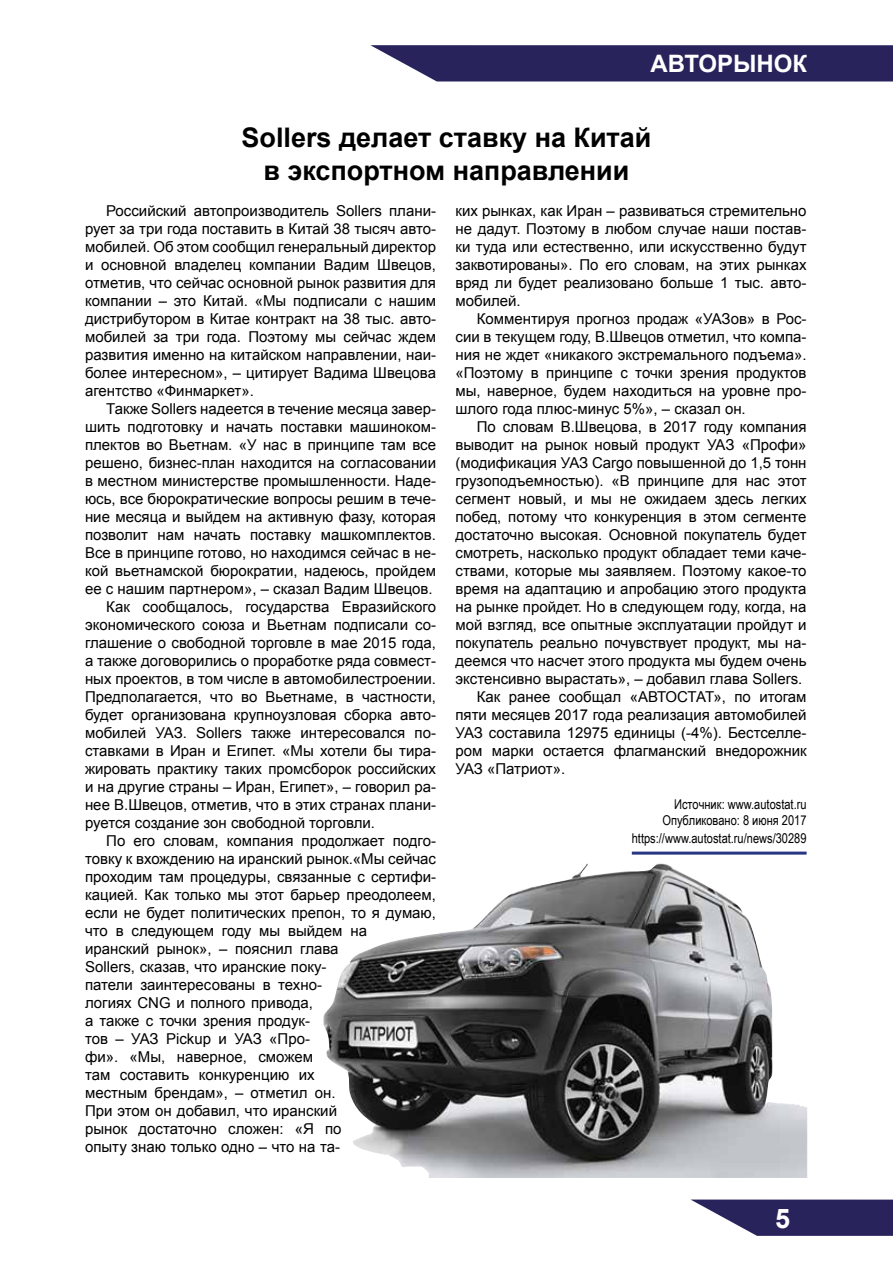
<style>
.page{position:relative;width:893px;height:1263px;background:#fff}
.page>*{position:absolute;margin:0;border:0;box-sizing:border-box;transform-origin:0 0}
.t1{font:700 27px/32.4px "Arial";color:#000;text-align:center}
.t2{font:700 27px "Arial";color:#fff}
.t3{font:700 24px "Arial";color:#fff}
.t4{font:15px/18px "Arial";color:#000;text-align:justify}
.t5{font:13.5px/16.5px "Arial Narrow";color:#000;text-align:right}
</style>
<div class="page">
<svg style="left:370px;top:45px;width:523px;height:36px;background:#373267"></svg>
<svg style="left:690px;top:1199px;width:203px;height:37px"></svg>
<hr style="left:632px;top:852px;width:175px;height:3px;background:#283583">
<img style="left:323px;top:864px;width:484px;height:314px">
<h2 class="t3" style="left:651px;top:48px;width:158px">АВТОРЫНОК</h2>
<h1 class="t1" style="left:242px;top:122px;width:411px">Sollers делает ставку на Китай в экспортном направлении</h1>
<p class="t4" style="left:85px;top:202px;width:353px;text-indent:21px">Российский автопроизводитель Sollers плани&shy;рует за три года поставить в Китай 38 тысяч авто&shy;мобилей. Об этом сообщил генеральный директор и основной владелец компании Вадим Швецов, отметив, что сейчас основной рынок развития для компании – это Китай. «Мы подписали с нашим дистрибутором в Китае контракт на 38 тыс. авто&shy;мобилей за три года. Поэтому мы сейчас ждем развития именно на китайском направлении, наи&shy;более интересном», – цитирует Вадима Швецова агентство «Финмаркет».</p>
<p class="t4" style="left:106px;top:400px;width:331px">Также Sollers надеется в течение месяца завер-</p>
<p class="t4" style="left:85px;top:418px;width:352px">шить подготовку и начать поставки машиноком-</p>
<p class="t4" style="left:85px;top:436px;width:352px">плектов во Вьетнам. «У нас в принципе там все</p>
<p class="t4" style="left:85px;top:454px;width:353px">решено, бизнес-план находится на согласовании</p>
<p class="t4" style="left:85px;top:472px;width:352px">в местном министерстве промышленности. Наде-</p>
<p class="t4" style="left:85px;top:490px;width:352px">юсь, все бюрократические вопросы решим в тече-</p>
<p class="t4" style="left:85px;top:508px;width:353px">ние месяца и выйдем на активную фазу, которая</p>
<p class="t4" style="left:85px;top:526px;width:352px">позволит нам начать поставку машкомплектов.</p>
<p class="t4" style="left:85px;top:544px;width:352px">Все в принципе готово, но находимся сейчас в не-</p>
<p class="t4" style="left:85px;top:562px;width:353px">кой вьетнамской бюрократии, надеюсь, пройдем</p>
<p class="t4" style="left:85px;top:580px;width:349px">ее с нашим партнером», – сказал Вадим Швецов.</p>
<p class="t4" style="left:106px;top:598px;width:331px">Как сообщалось, государства Евразийского</p>
<p class="t4" style="left:85px;top:616px;width:352px">экономического союза и Вьетнам подписали со-</p>
<p class="t4" style="left:85px;top:634px;width:352px">глашение о свободной торговле в мае 2015 года,</p>
<p class="t4" style="left:85px;top:652px;width:353px">а также договорились о проработке ряда совмест-</p>
<p class="t4" style="left:85px;top:670px;width:353px">ных проектов, в том числе в автомобилестроении.</p>
<p class="t4" style="left:85px;top:688px;width:353px">Предполагается, что во Вьетнаме, в частности,</p>
<p class="t4" style="left:85px;top:706px;width:352px">будет организована крупноузловая сборка авто-</p>
<p class="t4" style="left:85px;top:724px;width:353px">мобилей УАЗ. Sollers также интересовался по-</p>
<p class="t4" style="left:85px;top:742px;width:353px">ставками в Иран и Египет. «Мы хотели бы тира-</p>
<p class="t4" style="left:85px;top:760px;width:353px">жировать практику таких промсборок российских</p>
<p class="t4" style="left:85px;top:778px;width:352px">и на другие страны – Иран, Египет», – говорил ра-</p>
<p class="t4" style="left:85px;top:796px;width:352px">нее В.Швецов, отметив, что в этих странах плани-</p>
<p class="t4" style="left:85px;top:814px;width:291px">руется создание зон свободной торговли.</p>
<p class="t4" style="left:106px;top:832px;width:331px">По его словам, компания продолжает подго-</p>
<p class="t4" style="left:85px;top:850px;width:352px">товку к вхождению на иранский рынок.«Мы сейчас</p>
<p class="t4" style="left:85px;top:868px;width:352px">проходим там процедуры, связанные с сертифи-</p>
<p class="t4" style="left:85px;top:886px;width:352px">кацией. Как только мы этот барьер преодолеем,</p>
<p class="t4" style="left:85px;top:904px;width:353px">если не будет политических препон, то я думаю,</p>
<p class="t4" style="left:85px;top:922px;width:283px">что в следующем году мы выйдем на</p>
<p class="t4" style="left:85px;top:940px;width:255px">иранский рынок», – пояснил глава</p>
<p class="t4" style="left:85px;top:958px;width:243px">Sollers, сказав, что иранские поку-</p>
<p class="t4" style="left:85px;top:976px;width:238px">патели заинтересованы в техно-</p>
<p class="t4" style="left:85px;top:994px;width:229px">логиях CNG и полного привода,</p>
<p class="t4" style="left:85px;top:1012px;width:226px">а также с точки зрения продук-</p>
<p class="t4" style="left:85px;top:1030px;width:226px">тов – УАЗ Pickup и УАЗ «Про-</p>
<p class="t4" style="left:85px;top:1048px;width:230px">фи». «Мы, наверное, сможем</p>
<p class="t4" style="left:85px;top:1066px;width:231px">там составить конкуренцию их</p>
<p class="t4" style="left:85px;top:1084px;width:252px">местным брендам», – отметил он.</p>
<p class="t4" style="left:85px;top:1102px;width:254px">При этом он добавил, что иранский</p>
<p class="t4" style="left:85px;top:1120px;width:258px">рынок достаточно сложен: «Я по</p>
<p class="t4" style="left:85px;top:1138px;width:256px">опыту знаю только одно – что на та-</p>
<p class="t4" style="left:455px;top:202px;width:353px">ких рынках, как Иран – развиваться стремительно не дадут. Поэтому в любом случае наши постав&shy;ки туда или естественно, или искусственно будут заквотированы». По его словам, на этих рынках вряд ли будет реализовано больше 1 тыс. авто&shy;мобилей.</p>
<p class="t4" style="left:455px;top:310px;width:353px;text-indent:21px">Комментируя прогноз продаж «УАЗов» в Рос&shy;сии в текущем году, В.Швецов отметил, что компа&shy;ния не ждет «никакого экстремального подъема». «Поэтому в принципе с точки зрения продуктов мы, наверное, будем находиться на уровне про&shy;шлого года плюс-минус 5%», – сказал он.</p>
<p class="t4" style="left:477px;top:418px;width:331px">По словам В.Швецова, в 2017 году компания</p>
<p class="t4" style="left:455px;top:436px;width:353px">выводит на рынок новый продукт УАЗ «Профи»</p>
<p class="t4" style="left:455px;top:454px;width:353px">(модификация УАЗ Cargo повышенной до 1,5 тонн</p>
<p class="t4" style="left:455px;top:472px;width:353px">грузоподъемностью). «В принципе для нас этот</p>
<p class="t4" style="left:455px;top:490px;width:353px">сегмент новый, и мы не ожидаем здесь легких</p>
<p class="t4" style="left:455px;top:508px;width:353px">побед, потому что конкуренция в этом сегменте</p>
<p class="t4" style="left:455px;top:526px;width:353px">достаточно высокая. Основной покупатель будет</p>
<p class="t4" style="left:455px;top:544px;width:353px">смотреть, насколько продукт обладает теми каче-</p>
<p class="t4" style="left:455px;top:562px;width:353px">ствами, которые мы заявляем. Поэтому какое-то</p>
<p class="t4" style="left:455px;top:580px;width:353px">время на адаптацию и апробацию этого продукта</p>
<p class="t4" style="left:455px;top:598px;width:353px">на рынке пройдет. Но в следующем году, когда, на</p>
<p class="t4" style="left:455px;top:616px;width:353px">мой взгляд, все опытные эксплуатации пройдут и</p>
<p class="t4" style="left:455px;top:634px;width:353px">покупатель реально почувствует продукт, мы на-</p>
<p class="t4" style="left:455px;top:652px;width:353px">деемся что насчет этого продукта мы будем очень</p>
<p class="t4" style="left:455px;top:670px;width:348px">экстенсивно вырастать», – добавил глава Sollers.</p>
<p class="t4" style="left:477px;top:688px;width:331px">Как ранее сообщал «АВТОСТАТ», по итогам</p>
<p class="t4" style="left:455px;top:706px;width:353px">пяти месяцев 2017 года реализация автомобилей</p>
<p class="t4" style="left:455px;top:724px;width:353px">УАЗ составила 12975 единицы (-4%). Бестселле-</p>
<p class="t4" style="left:455px;top:742px;width:353px">ром марки остается флагманский внедорожник</p>
<p class="t4" style="left:455px;top:760px;width:111px">УАЗ «Патриот».</p>
<p class="t5" style="left:662px;top:795px;width:146px">Источник: www.autostat.ru<br>Опубликовано: 8 июня 2017</p>
<p class="t5" style="left:632px;top:829px;width:176px">https://www.autostat.ru/news/30289</p>
<h1 class="t2" style="left:775px;top:1200px;width:17px">5</h1>
</div>
